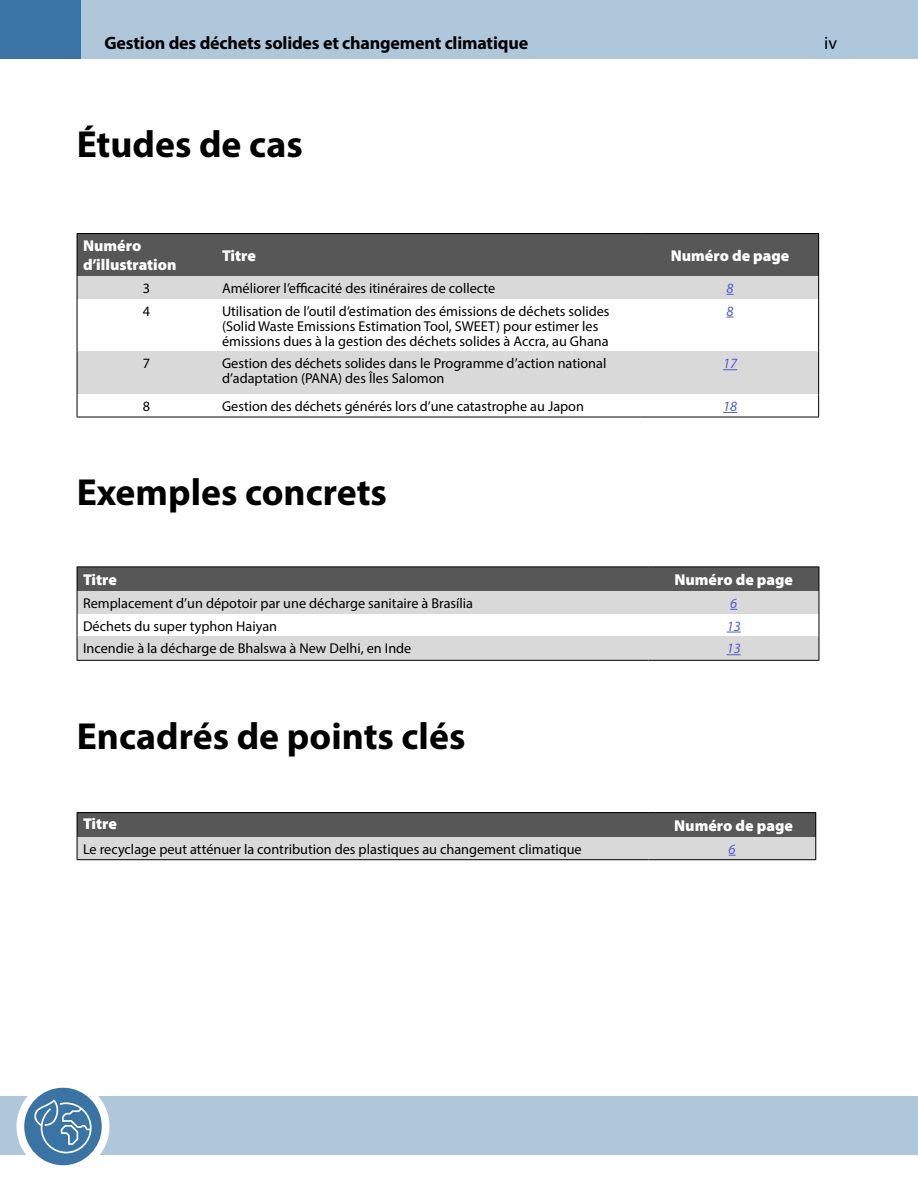
<style>
.page{position:relative;width:918px;height:1188px;background:#fff}
.page>*{position:absolute;margin:0;border:0;box-sizing:border-box;transform-origin:0 0}
.t1{font:700 37.8px "Myriad Pro";color:#000}
.t2{font:700 18px "Myriad Pro";letter-spacing:-.01em;color:#000}
.t3{font:18px "Myriad Pro";color:#000}
.t4{font:900 15.75px/18.9px "Myriad Pro";color:#fff}
.t5{font:14.25px/15px "Myriad Pro";color:#000}
.t6{font:italic 14.25px "Myriad Pro";color:#4f5cd6}
</style>
<div class="page">
<div style="left:0;top:1096px;width:918px;height:58px;background:#afc7da"></div>
<div style="left:81px;top:0;width:837px;height:58px;background:#afc7da"></div>
<div style="left:0;top:0;width:81px;height:58px;background:#3a74a4"></div>
<div style="left:16px;top:1080px;width:94px;height:93px;background:#fff;border-radius:50%"></div>
<div style="left:24px;top:1088px;width:78px;height:77px;background:#3a74a4;border-radius:50%"></div>
<svg style="left:34px;top:1098px;width:58px;height:56px"></svg>
<div style="left:77px;top:234px;width:139px;height:42px;background:#575757"></div>
<div style="left:216px;top:234px;width:426px;height:42px;background:#575757"></div>
<div style="left:642px;top:234px;width:177px;height:42px;background:#575757"></div>
<div style="left:77px;top:276px;width:139px;height:23px;background:#d9d9d9"></div>
<div style="left:216px;top:276px;width:426px;height:23px;background:#d9d9d9"></div>
<div style="left:642px;top:276px;width:177px;height:23px;background:#d9d9d9"></div>
<div style="left:77px;top:352px;width:139px;height:42px;background:#d9d9d9"></div>
<div style="left:216px;top:352px;width:426px;height:42px;background:#d9d9d9"></div>
<div style="left:642px;top:352px;width:177px;height:42px;background:#d9d9d9"></div>
<hr style="left:77px;top:233px;width:139px;height:1px;background:#000">
<hr style="left:77px;top:234px;width:1px;height:42px;background:#000">
<hr style="left:216px;top:233px;width:426px;height:1px;background:#000">
<hr style="left:642px;top:233px;width:177px;height:1px;background:#000">
<hr style="left:818px;top:234px;width:1px;height:42px;background:#000">
<svg style="left:77px;top:276px;width:1px;height:23px"></svg>
<svg style="left:818px;top:276px;width:1px;height:23px"></svg>
<hr style="left:77px;top:299px;width:1px;height:53px;background:#000">
<hr style="left:818px;top:299px;width:1px;height:53px;background:#000">
<hr style="left:77px;top:352px;width:1px;height:42px;background:#000">
<hr style="left:818px;top:352px;width:1px;height:42px;background:#000">
<svg style="left:77px;top:394px;width:1px;height:23px"></svg>
<svg style="left:818px;top:394px;width:1px;height:23px"></svg>
<hr style="left:77px;top:417px;width:139px;height:1px;background:#000">
<hr style="left:216px;top:417px;width:426px;height:1px;background:#000">
<hr style="left:642px;top:417px;width:177px;height:1px;background:#000">
<svg style="left:723px;top:369px;width:14px;height:1px"></svg>
<svg style="left:723px;top:412px;width:14px;height:1px"></svg>
<div style="left:77px;top:567px;width:572px;height:24px;background:#575757"></div>
<div style="left:649px;top:567px;width:170px;height:24px;background:#575757"></div>
<div style="left:77px;top:591px;width:572px;height:23px;background:#d9d9d9"></div>
<div style="left:649px;top:591px;width:170px;height:23px;background:#d9d9d9"></div>
<div style="left:77px;top:637px;width:572px;height:23px;background:#d9d9d9"></div>
<div style="left:649px;top:637px;width:170px;height:23px;background:#d9d9d9"></div>
<hr style="left:77px;top:566px;width:572px;height:1px;background:#000">
<hr style="left:649px;top:566px;width:170px;height:1px;background:#000">
<svg style="left:77px;top:567px;width:1px;height:93px"></svg>
<svg style="left:819px;top:567px;width:1px;height:93px"></svg>
<hr style="left:77px;top:660px;width:572px;height:1px;background:#000">
<hr style="left:649px;top:660px;width:170px;height:1px;background:#000">
<svg style="left:727px;top:632px;width:14px;height:1px"></svg>
<svg style="left:727px;top:654px;width:14px;height:1px"></svg>
<div style="left:77px;top:813px;width:572px;height:24px;background:#575757"></div>
<div style="left:649px;top:813px;width:167px;height:24px;background:#575757"></div>
<div style="left:77px;top:837px;width:572px;height:23px;background:#d9d9d9"></div>
<div style="left:649px;top:837px;width:167px;height:23px;background:#d9d9d9"></div>
<hr style="left:77px;top:812px;width:572px;height:1px;background:#000">
<hr style="left:649px;top:812px;width:167px;height:1px;background:#000">
<svg style="left:77px;top:813px;width:1px;height:46px"></svg>
<svg style="left:815px;top:813px;width:1px;height:46px"></svg>
<hr style="left:77px;top:859px;width:572px;height:1px;background:#000">
<hr style="left:649px;top:859px;width:167px;height:1px;background:#000">
<p class="t2" style="left:104px;top:31px;width:425px">Gestion des déchets solides et changement climatique</p>
<p class="t3" style="left:824px;top:32px;width:14px">iv</p>
<h1 class="t1" style="left:77px;top:119px;width:228px">Études de cas</h1>
<p class="t4" style="left:83px;top:236px;width:95px">Numéro d’illustration</p>
<p class="t4" style="left:222px;top:245px;width:35px">Titre</p>
<p class="t4" style="left:671px;top:245px;width:120px">Numéro de page</p>
<p class="t5" style="left:143px;top:280px;width:9px">3</p>
<p class="t5" style="left:222px;top:280px;width:275px">Améliorer l’efcacité des itinéraires de collecte</p>
<p class="t6" style="left:727px;top:279px;width:9px">8</p>
<p class="t5" style="left:143px;top:303px;width:9px">4</p>
<p class="t5" style="left:222px;top:303px;width:389px">Utilisation de l’outil d’estimation des émissions de déchets solides (Solid Waste Emissions Estimation Tool, SWEET) pour estimer les émissions dues à la gestion des déchets solides à Accra, au Ghana</p>
<p class="t6" style="left:727px;top:302px;width:9px">8</p>
<p class="t5" style="left:143px;top:356px;width:9px">7</p>
<p class="t5" style="left:222px;top:356px;width:386px">Gestion des déchets solides dans le Programme d’action national d’adaptation (PANA) des Îles Salomon</p>
<p class="t6" style="left:723px;top:355px;width:16px">17</p>
<p class="t5" style="left:143px;top:399px;width:9px">8</p>
<p class="t5" style="left:222px;top:399px;width:364px">Gestion des déchets générés lors d’une catastrophe au Japon</p>
<p class="t6" style="left:723px;top:397px;width:16px">18</p>
<h1 class="t1" style="left:77px;top:468px;width:312px">Exemples concrets</h1>
<p class="t4" style="left:83px;top:570px;width:35px">Titre</p>
<p class="t4" style="left:674px;top:570px;width:120px">Numéro de page</p>
<p class="t5" style="left:83px;top:595px;width:392px">Remplacement d’un dépotoir par une décharge sanitaire à Brasília</p>
<p class="t6" style="left:730px;top:594px;width:9px">6</p>
<p class="t5" style="left:83px;top:618px;width:196px">Déchets du super typhon Haiyan</p>
<p class="t6" style="left:727px;top:617px;width:16px">13</p>
<p class="t5" style="left:83px;top:641px;width:330px">Incendie à la décharge de Bhalswa à New Delhi, en Inde</p>
<p class="t6" style="left:727px;top:640px;width:16px">13</p>
<h1 class="t1" style="left:77px;top:711px;width:390px">Encadrés de points clés</h1>
<p class="t4" style="left:83px;top:814px;width:35px">Titre</p>
<p class="t5" style="left:83px;top:841px;width:500px">Le recyclage peut atténuer la contribution des plastiques au changement climatique</p>
<p class="t4" style="left:674px;top:815px;width:120px">Numéro de page</p>
<p class="t6" style="left:729px;top:840px;width:9px">6</p>
</div>
